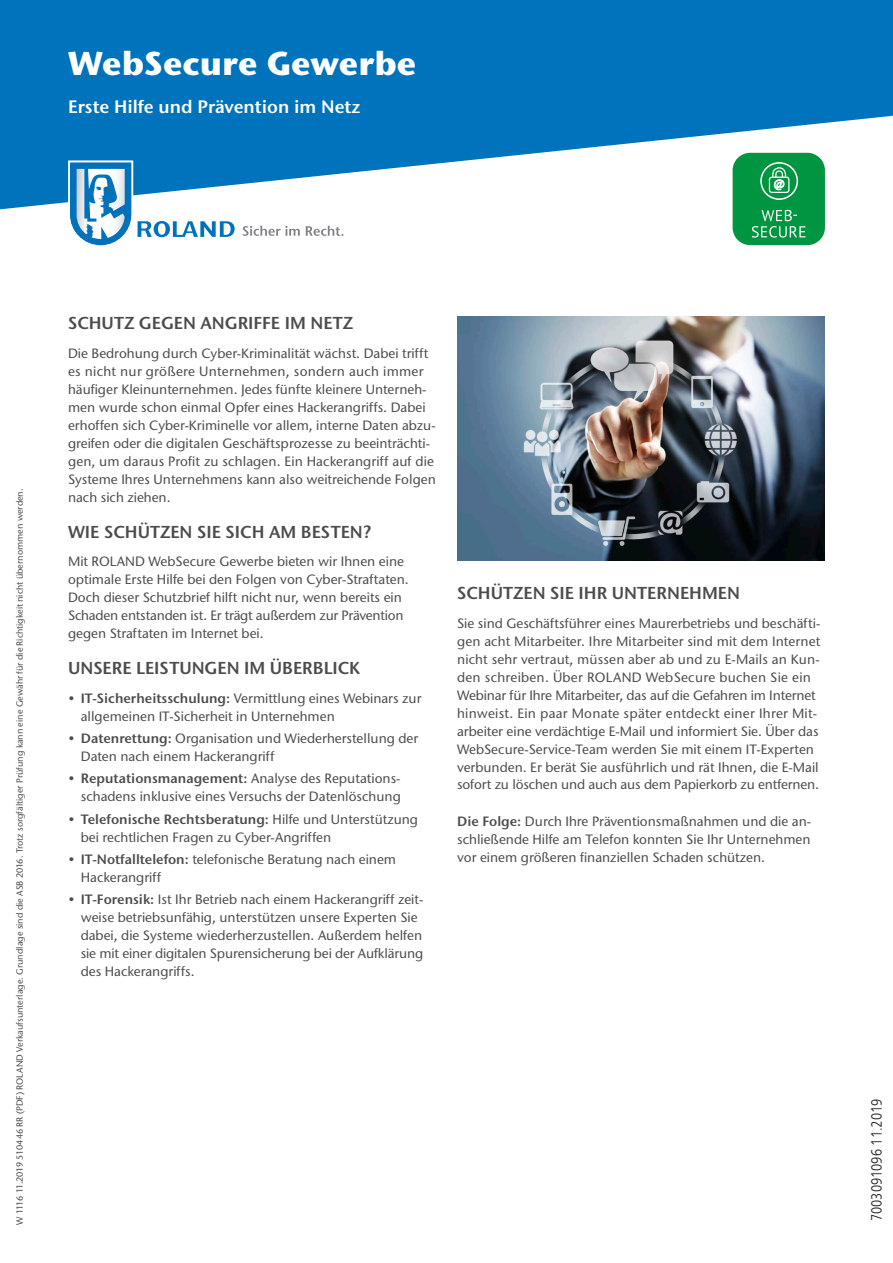
<style>
.page{position:relative;width:893px;height:1263px;background:#fff}
.page>*{position:absolute;margin:0;border:0;box-sizing:border-box;transform-origin:0 0}
._01_Head_Weiß{font:700 33px "Stone Sans ITC Std";color:#fff}
._02_Subhead_Weiß{font:600 18px "Stone Sans ITC Std";color:#fff}
._03_Copyhead{font:600 17.25px "Stone Sans ITC Std";color:#4b4c4d}
.t1{font:15px "HDI Gerling Sans Cond Light";color:#231f20}
._05_Copytext_Grau{font:500 13.5px/18px "Stone Sans ITC Std";color:#4b4c4d}
._15_Drucknummer{font:500 9px "Stone Sans ITC Std";color:#4b4c4d}
.s1{font-weight:600}
</style>
<div class="page">
<img style="left:457px;top:316px;width:368px;height:245px">
<svg style="left:0;top:0;width:893px;height:209px;fill:#0073bd"></svg>
<svg style="left:242px;top:226px;width:102px;height:10px"></svg>
<svg style="left:68px;top:160px;width:167px;height:86px"></svg>
<div style="left:733px;top:153px;width:92px;height:92px;background:#009540;border-radius:18px"></div>
<svg style="left:760px;top:162px;width:38px;height:38px"></svg>
<svg style="left:752px;top:210px;width:53px;height:28px"></svg>
<p class="_01_Head_Weiß" style="left:68px;top:42px;width:350px">WebSecure Gewerbe</p>
<p class="_02_Subhead_Weiß" style="left:68px;top:95px;width:294px">Erste Hilfe und Prävention im Netz</p>
<p class="_15_Drucknummer" style="left:14px;top:1225px;width:738px;rotate:-90deg">W 1116 11.2019 510446 RR (PDF) ROLAND Verkaufsunterlage. Grundlage sind die ASB 2016. Trotz sorgfältiger Prüfung kann eine Gewähr für die Richtigkeit nicht übernommen werden.</p>
<p class="_03_Copyhead" style="left:68px;top:312px;width:287px">SCHUTZ GEGEN ANGRIFFE IM NETZ</p>
<p class="_05_Copytext_Grau" style="left:68px;top:344px;width:362px">Die Bedrohung durch Cyber-Kriminalität wächst. Dabei trifft</p>
<p class="_05_Copytext_Grau" style="left:68px;top:362px;width:360px">es nicht nur größere Unternehmen, sondern auch immer häufiger Kleinunternehmen. Jedes fünfte kleinere Unterneh&shy;men wurde schon einmal Opfer eines Hackerangriffs. Dabei</p>
<p class="_05_Copytext_Grau" style="left:68px;top:416px;width:369px">erhoffen sich Cyber-Kriminelle vor allem, interne Daten abzu&shy;greifen oder die digitalen Geschäftsprozesse zu beeinträchti&shy;gen, um daraus Profit zu schlagen. Ein Hackerangriff auf die Systeme Ihres Unternehmens kann also weitreichende Folgen nach sich ziehen.</p>
<p class="_03_Copyhead" style="left:68px;top:521px;width:305px">WIE SCHÜTZEN SIE SICH AM BESTEN?</p>
<p class="_05_Copytext_Grau" style="left:68px;top:552px;width:338px">Mit ROLAND WebSecure Gewerbe bieten wir Ihnen eine</p>
<p class="_05_Copytext_Grau" style="left:68px;top:570px;width:342px">optimale Erste Hilfe bei den Folgen von Cyber-Straftaten.</p>
<p class="_05_Copytext_Grau" style="left:68px;top:588px;width:335px">Doch dieser Schutzbrief hilft nicht nur, wenn bereits ein</p>
<p class="_05_Copytext_Grau" style="left:68px;top:606px;width:337px">Schaden entstanden ist. Er trägt außerdem zur Prävention</p>
<p class="_05_Copytext_Grau" style="left:68px;top:624px;width:197px">gegen Straftaten im Internet bei.</p>
<p class="_03_Copyhead" style="left:68px;top:657px;width:294px">UNSERE LEISTUNGEN IM ÜBERBLICK</p>
<p class="_05_Copytext_Grau" style="left:81px;top:689px;width:342px;text-indent:-13px">• <span class="s1">IT-Sicherheitsschulung:</span> Vermittlung eines Webinars zur allgemeinen IT-Sicherheit in Unternehmen</p>
<p class="_05_Copytext_Grau" style="left:81px;top:729px;width:339px;text-indent:-13px">• <span class="s1">Datenrettung:</span> Organisation und Wiederherstellung der<br>Daten nach einem Hackerangriff</p>
<p class="_05_Copytext_Grau" style="left:68px;top:769px;width:334px;text-align:right">• <span class="s1">Reputationsmanagement:</span> Analyse des Reputations&shy;schadens inklusive eines Versuchs der Datenlöschung</p>
<p class="_05_Copytext_Grau" style="left:81px;top:810px;width:339px;text-indent:-13px">• <span class="s1">Telefonische Rechtsberatung:</span> Hilfe und Unterstützung bei rechtlichen Fragen zu Cyber-Angriffen</p>
<p class="_05_Copytext_Grau" style="left:81px;top:850px;width:317px;text-indent:-13px">• <span class="s1">IT-Notfalltelefon:</span> telefonische Beratung nach einem<br>Hackerangriff</p>
<p class="_05_Copytext_Grau" style="left:81px;top:890px;width:344px;text-indent:-13px">• <span class="s1">IT-Forensik:</span> Ist Ihr Betrieb nach einem Hackerangriff zeit&shy;weise betriebsunfähig, unterstützen unsere Experten Sie dabei, die Systeme wiederherzustellen. Außerdem helfen sie mit einer digitalen Spurensicherung bei der Aufklärung des Hackerangriffs.</p>
<p class="_03_Copyhead" style="left:457px;top:582px;width:284px">SCHÜTZEN SIE IHR UNTERNEHMEN</p>
<p class="_05_Copytext_Grau" style="left:457px;top:614px;width:365px">Sie sind Geschäftsführer eines Maurerbetriebs und beschäfti&shy;gen acht Mitarbeiter. Ihre Mitarbeiter sind mit dem Internet nicht sehr vertraut, müssen aber ab und zu E-Mails an Kun&shy;den schreiben. Über ROLAND WebSecure buchen Sie ein Webinar für Ihre Mitarbeiter, das auf die Gefahren im Internet hinweist. Ein paar Monate später entdeckt einer Ihrer Mit&shy;arbeiter eine verdächtige E-Mail und informiert Sie. Über das WebSecure-Service-Team werden Sie mit einem IT-Experten verbunden. Er berät Sie ausführlich und rät Ihnen, die E-Mail sofort zu löschen und auch aus dem Papierkorb zu entfernen.</p>
<p class="_05_Copytext_Grau" style="left:457px;top:812px;width:355px;text-align:justify"><span class="s1">Die Folge:</span> Durch Ihre Präventionsmaßnahmen und die an&shy;schließende Hilfe am Telefon konnten Sie Ihr Unternehmen vor einem größeren finanziellen Schaden schützen.</p>
<p class="t1" style="left:868px;top:1221px;width:124px;rotate:-90deg">7003091096 11.2019</p>
</div>
